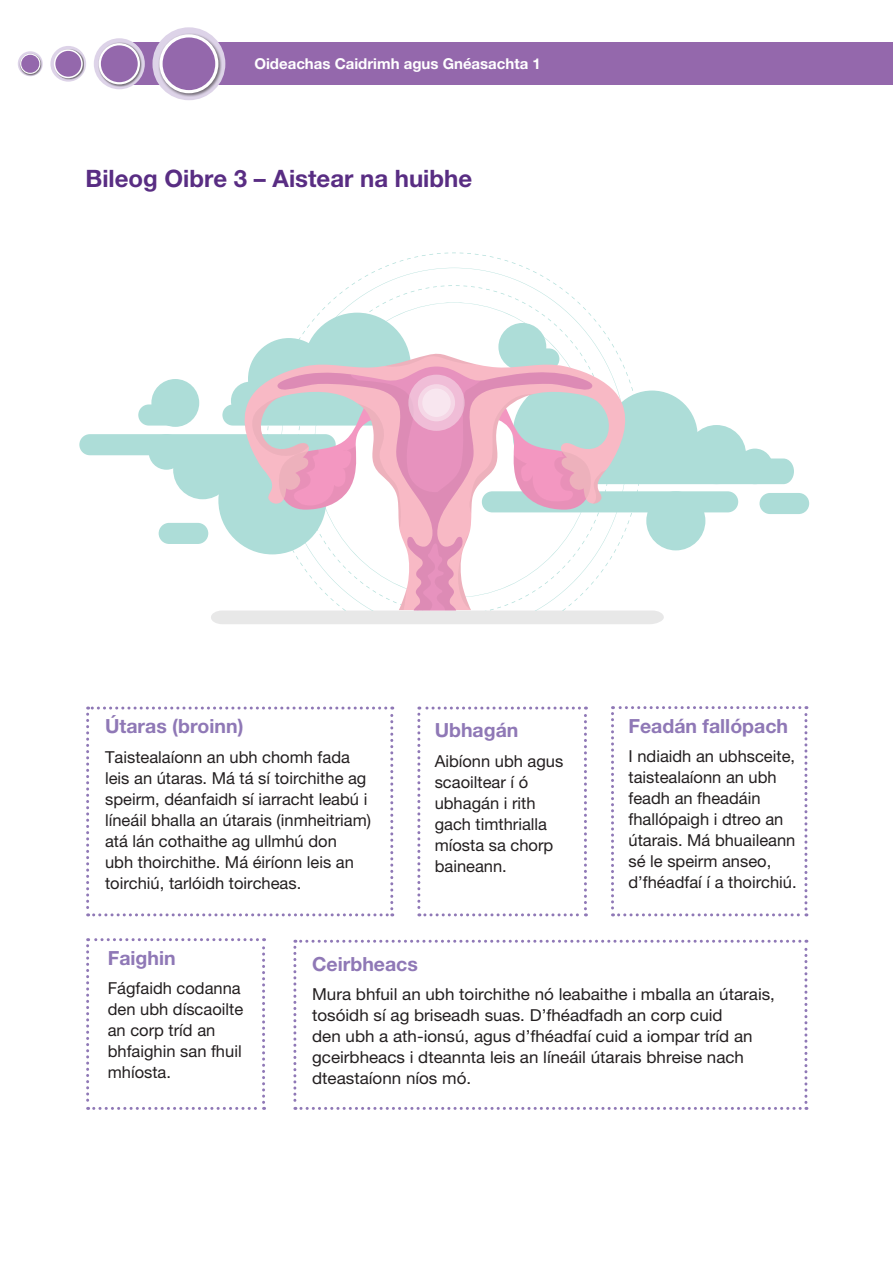
<style>
.page{position:relative;width:893px;height:1263px;background:#fff}
.page>*{position:absolute;margin:0;border:0;box-sizing:border-box;transform-origin:0 0}
.t1{font:700 24px "Helvetica Neue LT Pro";color:#592d83}
.t2{font:700 19.5px "Helvetica Neue LT Pro";color:#8f78b6}
.t3{font:16.5px/21px "Helvetica Neue LT Pro";color:#231f20}
.t4{font:700 15px "Helvetica Neue LT Pro";color:#fff}
</style>
<div class="page">
<div style="left:111px;top:43px;width:782px;height:42px;background:#9468ac"></div>
<div style="left:152px;top:27px;width:73px;height:73px;background:#ddd3e8;border-radius:50%"></div>
<div style="left:158px;top:33px;width:64px;height:64px;background:#231f20;opacity:.55"></div>
<svg style="left:159px;top:34px;width:59px;height:59px"></svg>
<div style="left:163px;top:37px;width:52px;height:53px;background:#9468ac;border-radius:50%"></div>
<div style="left:94px;top:38px;width:51px;height:51px;background:#ddd3e8;border-radius:50%"></div>
<div style="left:98px;top:43px;width:44px;height:44px;background:#231f20;opacity:.55"></div>
<svg style="left:99px;top:43px;width:41px;height:41px"></svg>
<div style="left:101px;top:45px;width:37px;height:37px;background:#9468ac;border-radius:50%"></div>
<svg style="left:50px;top:46px;width:36px;height:36px"></svg>
<div style="left:54px;top:49px;width:30px;height:30px;background:#231f20;opacity:.55"></div>
<svg style="left:54px;top:49px;width:29px;height:29px"></svg>
<div style="left:55px;top:51px;width:26px;height:26px;background:#9468ac;border-radius:50%"></div>
<svg style="left:18px;top:51px;width:25px;height:25px"></svg>
<div style="left:20px;top:53px;width:22px;height:22px;background:#231f20;opacity:.55"></div>
<svg style="left:20px;top:54px;width:20px;height:20px"></svg>
<div style="left:21px;top:55px;width:18px;height:18px;background:#9468ac;border-radius:50%"></div>
<div style="left:79px;top:434px;width:257px;height:21px;background:#adddd8;border-radius:11px"></div>
<div style="left:138px;top:404px;width:50px;height:22px;background:#adddd8;border-radius:11px"></div>
<div style="left:159px;top:523px;width:49px;height:21px;background:#adddd8;border-radius:11px"></div>
<div style="left:759px;top:493px;width:50px;height:21px;background:#adddd8;border-radius:11px"></div>
<div style="left:149px;top:434px;width:35px;height:36px;background:#adddd8;border-radius:50%"></div>
<div style="left:151px;top:379px;width:48px;height:48px;background:#adddd8;border-radius:50%"></div>
<div style="left:173px;top:440px;width:59px;height:59px;background:#adddd8;border-radius:50%"></div>
<div style="left:231px;top:382px;width:38px;height:38px;background:#adddd8;border-radius:50%"></div>
<svg style="left:281px;top:268px;width:333px;height:83px"></svg>
<svg style="left:240px;top:351px;width:390px;height:43px;fill:#b1ddd8"></svg>
<svg style="left:384px;top:354px;width:92px;height:12px"></svg>
<svg style="left:275px;top:366px;width:320px;height:28px;background:#f0beca"></svg>
<svg style="left:277px;top:372px;width:315px;height:22px;background:#e8a1bd"></svg>
<svg style="left:211px;top:394px;width:583px;height:230px"></svg>
<div style="left:408px;top:375px;width:57px;height:56px;background:#f0bdd7;border-radius:50%"></div>
<div style="left:418px;top:384px;width:37px;height:37px;background:#f5d7e6;border-radius:50%"></div>
<div style="left:422px;top:389px;width:29px;height:28px;background:#f8e6ef;border-radius:50%"></div>
<svg style="left:86px;top:938px;width:179px;height:172px"></svg>
<svg style="left:86px;top:706px;width:307px;height:210px"></svg>
<svg style="left:417px;top:706px;width:170px;height:210px"></svg>
<svg style="left:293px;top:940px;width:514px;height:170px"></svg>
<svg style="left:611px;top:706px;width:196px;height:210px"></svg>
<p class="t4" style="left:254px;top:54px;width:288px">Oideachas Caidrimh agus Gnéasachta 1</p>
<h1 class="t1" style="left:86px;top:163px;width:388px">Bileog Oibre 3 – Aistear na huibhe</h1>
<p class="t2" style="left:105px;top:714px;width:140px">Útaras (broinn)</p>
<p class="t3" style="left:105px;top:746px;width:267px">Taistealaíonn an ubh chomh fada leis an útaras. Má tá sí toirchithe ag speirm, déanfaidh sí iarracht leabú i líneáil bhalla an útarais (inmheitriam) atá lán cothaithe ag ullmhú don<br>ubh thoirchithe. Má éiríonn leis an toirchiú, tarlóidh toircheas.</p>
<p class="t2" style="left:435px;top:718px;width:85px">Ubhagán</p>
<p class="t3" style="left:435px;top:750px;width:130px">Aibíonn ubh agus scaoiltear í ó ubhagán i rith gach timthrialla míosta sa chorp baineann.</p>
<p class="t2" style="left:628px;top:714px;width:161px">Feadán fallópach</p>
<p class="t3" style="left:628px;top:746px;width:170px">I ndiaidh an ubhsceite, taistealaíonn an ubh feadh an fheadáin fhallópaigh i dtreo an útarais. Má bhuaileann sé le speirm anseo, d’fhéadfaí í a thoirchiú.</p>
<p class="t2" style="left:108px;top:946px;width:69px">Faighin</p>
<p class="t3" style="left:108px;top:978px;width:137px">Fágfaidh codanna den ubh díscaoilte an corp tríd an bhfaighin san fhuil mhíosta.</p>
<p class="t2" style="left:312px;top:951px;width:107px">Ceirbheacs</p>
<p class="t3" style="left:312px;top:983px;width:464px">Mura bhfuil an ubh toirchithe nó leabaithe i mballa an útarais, tosóidh sí ag briseadh suas. D’fhéadfadh an corp cuid<br>den ubh a ath-ionsú, agus d’fhéadfaí cuid a iompar tríd an gceirbheacs i dteannta leis an líneáil útarais bhreise nach dteastaíonn níos mó.</p>
</div>
